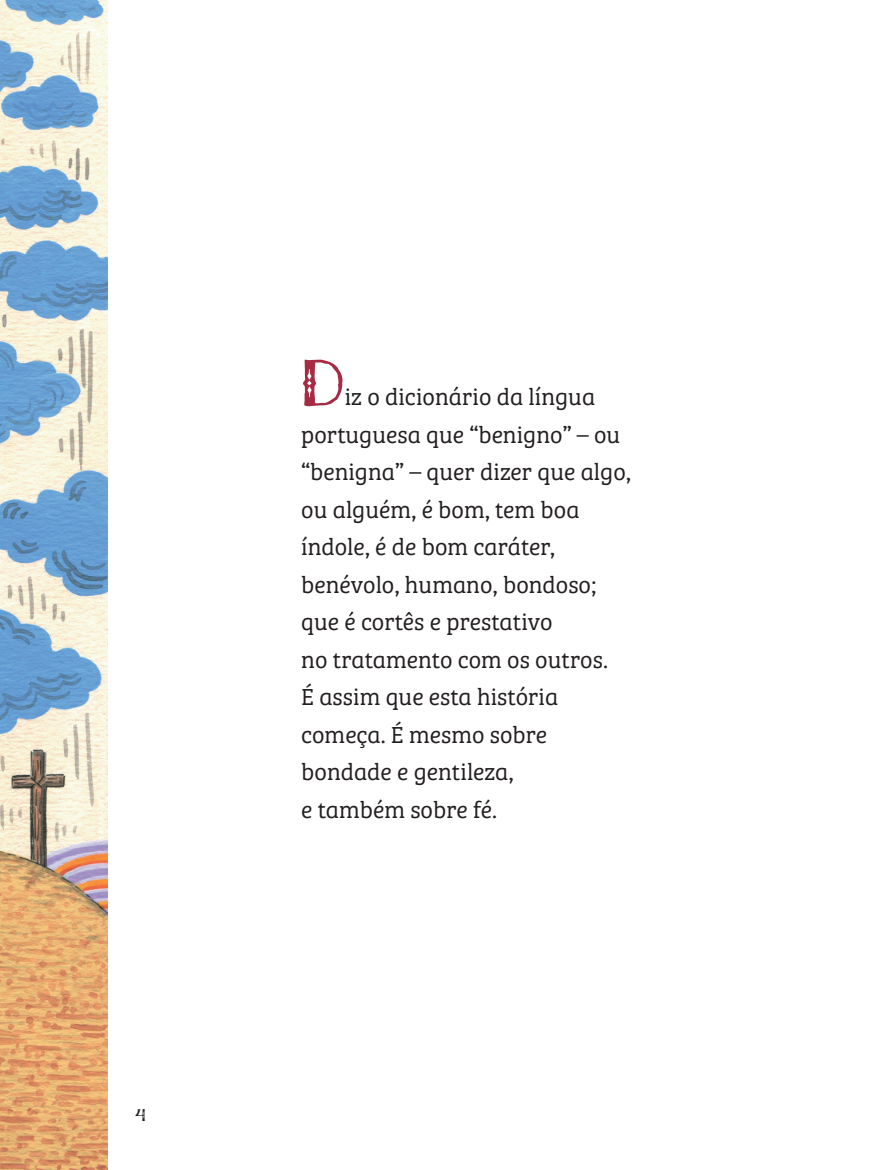
<style>
.page{position:relative;width:892px;height:1170px;background:#fff}
.page>*{position:absolute;margin:0;border:0;box-sizing:border-box;transform-origin:0 0}
.t1{font:69px "Charcuterie Filigree";color:#a62b43}
.t2{font:24px/37.5px "Bree Serif Lt";color:#231f20}
.t3{font:18px "Charcuterie Filigree";color:#231f20}
</style>
<div class="page">
<img style="left:0;top:0;width:108px;height:1170px">
<p class="t3" style="left:135px;top:1104px;width:12px">4</p>
<h1 class="t1" style="left:301px;top:342px;width:45px">D</h1>
<p class="t2" style="left:301px;top:377px;width:331px;text-indent:43px">iz o dicionário da língua portuguesa que “benigno” – ou “benigna” – quer dizer que algo, ou alguém, é bom, tem boa índole, é de bom caráter, benévolo, humano, bondoso; que é cortês e prestativo<br>no tratamento com os outros.<br>É assim que esta história começa. É mesmo sobre bondade e gentileza,<br>e também sobre fé.</p>
</div>
